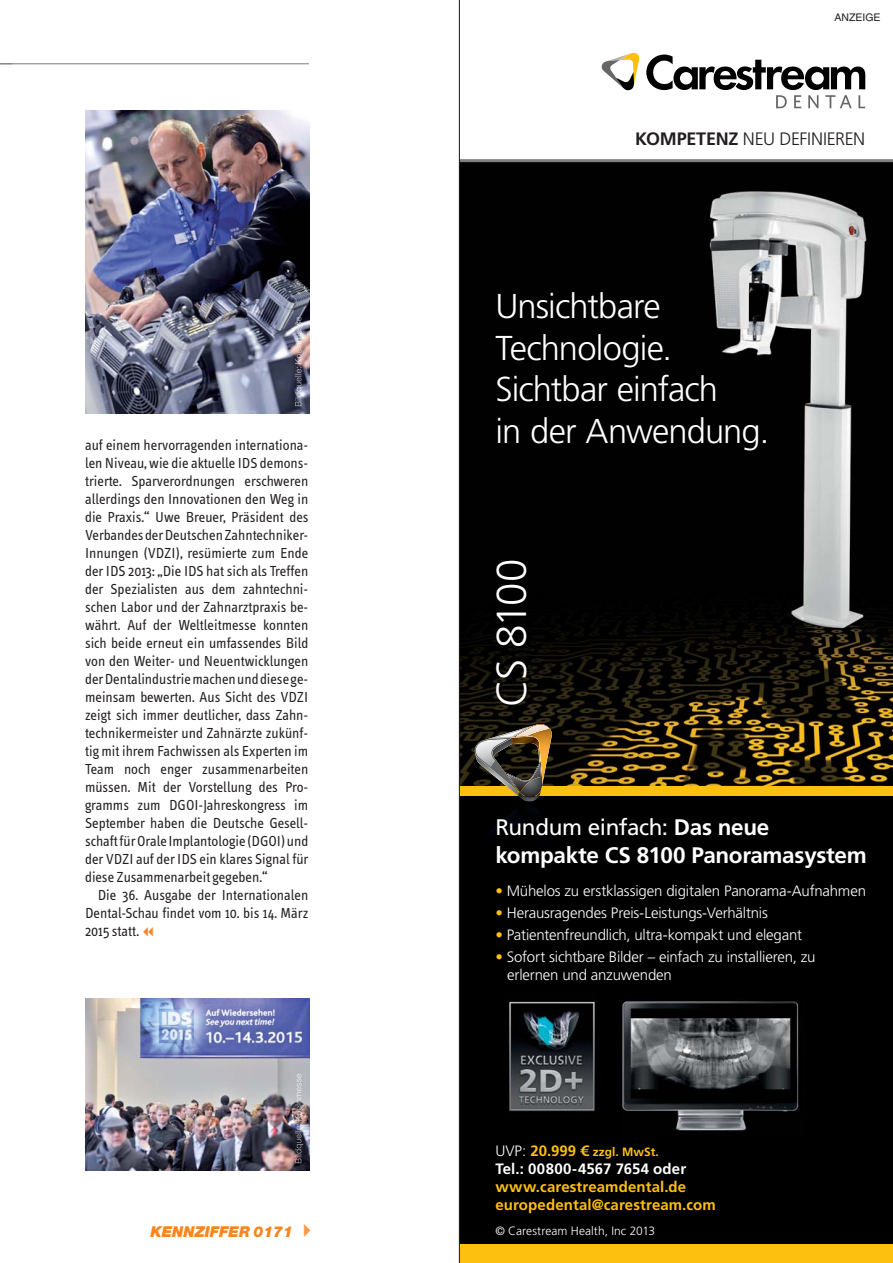
<style>
.page{position:relative;width:893px;height:1263px;background:#fff}
.page>*{position:absolute;margin:0;border:0;box-sizing:border-box;transform-origin:0 0}
.t1{font:300 42px "Frutiger LT Std";letter-spacing:-.04em;color:#fff}
.t2{font:300 34.5px/41.4px "Frutiger LT Std";letter-spacing:-.025em;color:#fff}
.t3{font:700 22.5px/28.5px "Frutiger LT Std";letter-spacing:-.015em;color:#fff}
.t4{font:300 18px "Frutiger LT Std";letter-spacing:-.02em;color:#231f20}
.t5{font:15px/18px "Info Text";color:#231f20;text-align:justify}
.t6{font:300 15px/18px "Frutiger LT Std";letter-spacing:-.01em;color:#fff}
.t7{font:700 15px/18px "Frutiger LT Std";letter-spacing:.005em;color:#fec00f}
.t8{font:700 15px "Frutiger LT Std";letter-spacing:.01em;color:#fff}
.t9{font:italic 900 15px "Helvetica Neue";color:#f6861f}
.t10{font:300 12px "Frutiger LT Std";letter-spacing:.005em;color:#fff}
.t11{font:700 12px "Frutiger LT Std";color:#fec00f}
.t12{font:10.5px "Helvetica";color:#231f20}
.s1{color:#f89b49}
.s2{font-weight:700}
.s3{font-weight:400}
.s4{color:#fec00f}
.s5{font-weight:300;font-size:15px;color:#fff}
.s6{font-size:15px}
</style>
<div class="page">
<svg style="left:459px;top:0;width:434px;height:1263px;background:#383630"></svg>
<img style="left:85px;top:111px;width:224px;height:302px">
<img style="left:85px;top:998px;width:224px;height:172px">
<hr style="left:0;top:63px;width:309px;height:1px;background:#808285">
<img style="left:295px;top:326px;width:8px;height:80px">
<img style="left:295px;top:1083px;width:8px;height:80px">
<p class="t5" style="left:85px;top:437px;width:225px">auf einem hervorragenden internationa&shy;len Niveau, wie die aktuelle IDS demons&shy;trierte. Sparverordnungen erschweren allerdings den Innovationen den Weg in die Praxis.“ Uwe Breuer, Präsident des Verbandes der Deutschen Zahntechniker-Innungen (VDZI), resümierte zum Ende der IDS 2013: „Die IDS hat sich als Treffen der Spezialisten aus dem zahntechni&shy;schen Labor und der Zahnarztpraxis be&shy;währt. Auf der Weltleitmesse konnten sich beide erneut ein umfassendes Bild von den Weiter- und Neuentwicklungen der Dentalindustrie machen und diese ge&shy;meinsam bewerten. Aus Sicht des VDZI zeigt sich immer deutlicher, dass Zahn&shy;technikermeister und Zahnärzte zukünf&shy;tig mit ihrem Fachwissen als Experten im Team noch enger zusammenarbeiten müssen. Mit der Vorstellung des Pro&shy;gramms zum DGOI-Jahreskongress im September haben die Deutsche Gesell&shy;schaft für Orale Implantologie (DGOI) und der VDZI auf der IDS ein klares Signal für diese Zusammenarbeit gegeben.“</p>
<p class="t5" style="left:85px;top:887px;width:225px;text-indent:13px">Die 36. Ausgabe der Internationalen Dental-Schau findet vom 10. bis 14. März 2015 statt.</p>
<p class="t9" style="left:150px;top:1227px;width:168px">KENNZIFFER 0171 <span class="s1">✔</span></p>
<p class="t12" style="left:834px;top:13px;width:48px">ANZEIGE</p>
<p class="t4" style="left:635px;top:130px;width:232px"><span class="s2">KOMPETENZ</span> NEU DEFINIEREN</p>
<h2 class="t2" style="left:495px;top:288px;width:275px">Unsichtbare<br>Technologie.<br>Sichtbar einfach<br>in der Anwendung.</h2>
<h1 class="t1" style="left:491px;top:707px;width:150px;rotate:-90deg">CS 8100</h1>
<h3 class="t3" style="left:495px;top:814px;width:373px"><span class="s3">Rundum einfach:</span> Das neue kompakte CS 8100 Panoramasystem</h3>
<p class="t6" style="left:495px;top:882px;width:372px"><span class="s4">•</span> Mühelos zu erstklassigen digitalen Panorama-Aufnahmen</p>
<p class="t6" style="left:495px;top:904px;width:274px"><span class="s4">•</span> Herausragendes Preis-Leistungs-Verhältnis</p>
<p class="t6" style="left:495px;top:927px;width:308px"><span class="s4">•</span> Patientenfreundlich, ultra-kompakt und elegant</p>
<p class="t6" style="left:507px;top:949px;width:310px;text-indent:-12px"><span class="s4">•</span> Sofort sichtbare Bilder – einfach zu installieren, zu erlernen und anzuwenden</p>
<p class="t11" style="left:495px;top:1146px;width:165px"><span class="s5">UVP:</span> <span class="s6">20.999 €</span> zzgl. MwSt.</p>
<p class="t8" style="left:495px;top:1161px;width:192px">Tel.: 00800-4567 7654 oder</p>
<p class="t7" style="left:495px;top:1178px;width:222px">www.carestreamdental.de europedental@carestream.com</p>
<p class="t10" style="left:495px;top:1225px;width:161px">© Carestream Health, Inc 2013</p>
</div>
